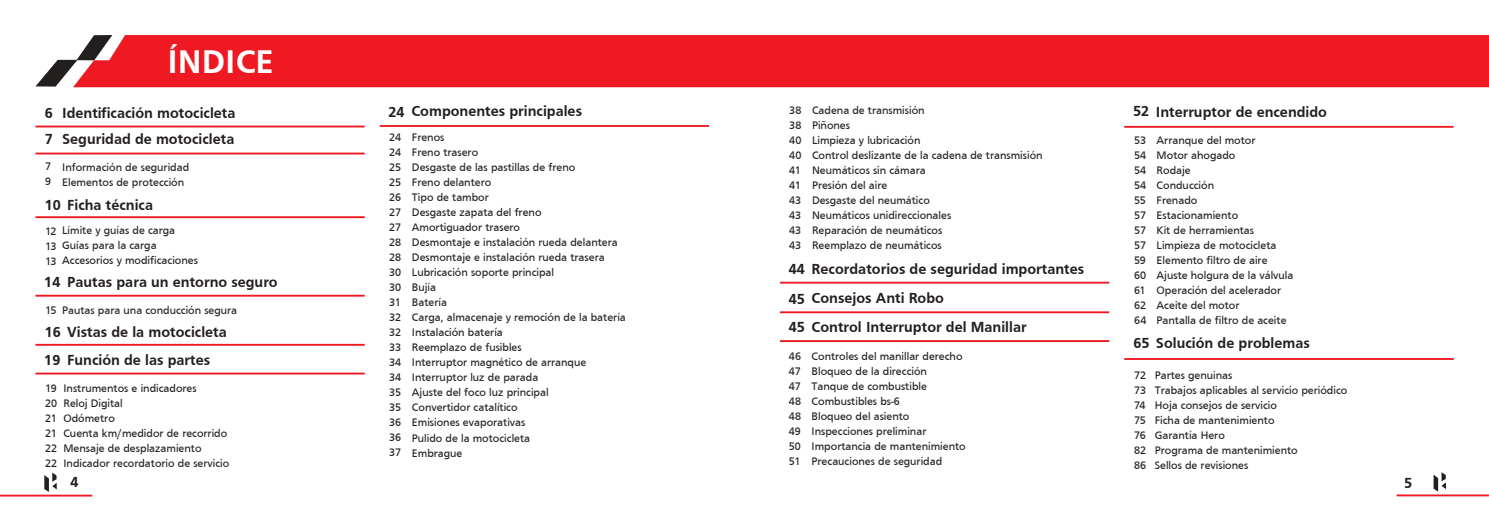
<style>
.page{position:relative;width:1489px;height:525px;background:#fff}
.page>*{position:absolute;margin:0;border:0;box-sizing:border-box;transform-origin:0 0}
.t1{font:700 33.75px "Frutiger";color:#fff}
.t2{font:700 15px/26.2px "Frutiger";color:#241f1f}
.t3{font:11.25px/15px "Frutiger";color:#241f1f}
</style>
<div class="page">
<hr style="left:0;top:494px;width:92px;height:2px;background:#ef1923">
<svg style="left:44px;top:472px;width:13px;height:19px"></svg>
<hr style="left:1396px;top:494px;width:92px;height:2px;background:#ef1923">
<svg style="left:1433px;top:472px;width:12px;height:19px"></svg>
<svg style="left:35px;top:59px;width:38px;height:28px"></svg>
<div style="left:73px;top:35px;width:1415px;height:52px;background:#ef1923"></div>
<hr style="left:35px;top:125px;width:330px;height:2px;background:#ef1923">
<hr style="left:35px;top:152px;width:330px;height:2px;background:#ef1923">
<hr style="left:35px;top:216px;width:330px;height:2px;background:#ef1923">
<hr style="left:35px;top:294px;width:330px;height:2px;background:#ef1923">
<hr style="left:380px;top:125px;width:329px;height:2px;background:#ef1923">
<hr style="left:35px;top:372px;width:330px;height:2px;background:#ef1923">
<hr style="left:35px;top:343px;width:330px;height:2px;background:#ef1923">
<hr style="left:780px;top:311px;width:329px;height:2px;background:#ef1923">
<hr style="left:780px;top:340px;width:329px;height:2px;background:#ef1923">
<hr style="left:780px;top:281px;width:329px;height:2px;background:#ef1923">
<hr style="left:1124px;top:126px;width:329px;height:2px;background:#ef1923">
<hr style="left:1124px;top:358px;width:329px;height:2px;background:#ef1923">
<h2 class="t2" style="left:45px;top:100px;width:10px;line-height:25.9px">6<br>7</h2>
<p class="t3" style="left:45px;top:159px;width:8px">7<br>9</p>
<h1 class="t1" style="left:167px;top:44px;width:108px">ÍNDICE</h1>
<h2 class="t2" style="left:62px;top:100px;width:175px">Identificación motocicleta<br>Seguridad de motocicleta</h2>
<p class="t3" style="left:62px;top:159px;width:129px">Información de seguridad<br>Elementos de protección</p>
<h2 class="t2" style="left:45px;top:191px;width:110px">10 Ficha técnica</h2>
<p class="t3" style="left:62px;top:223px;width:137px">Límite y guías de carga<br>Guías para la carga<br>Accesorios y modificaciones</p>
<p class="t3" style="left:62px;top:302px;width:176px">Pautas para una conducción segura</p>
<h2 class="t2" style="left:44px;top:318px;width:184px;line-height:27.9px">16 Vistas de la motocicleta<br>19 Función de las partes</h2>
<p class="t3" style="left:45px;top:223px;width:13px;text-align:justify">12<br>13<br>13</p>
<h2 class="t2" style="left:44px;top:269px;width:235px">14 Pautas para un entorno seguro</h2>
<p class="t3" style="left:45px;top:302px;width:13px">15</p>
<p class="t3" style="left:63px;top:380px;width:167px">Instrumentos e indicadores<br>Reloj Digital<br>Odómetro<br>Cuenta km/medidor de recorrido<br>Mensaje de desplazamiento<br>Indicador recordatorio de servicio</p>
<p class="t3" style="left:45px;top:380px;width:14px;text-align:justify">19<br>20<br>21<br>21<br>22<br>22</p>
<h2 class="t2" style="left:388px;top:98px;width:195px">24 Componentes principales</h2>
<p class="t3" style="left:389px;top:130px;width:14px;text-align:justify">24<br>24<br>25<br>25<br>26<br>27<br>27<br>28<br>28<br>30<br>30<br>31<br>32<br>32<br>33<br>34<br>34<br>35<br>35<br>36<br>36<br>37</p>
<p class="t3" style="left:412px;top:130px;width:215px">Frenos<br>Freno trasero<br>Desgaste de las pastillas de freno<br>Freno delantero<br>Tipo de tambor<br>Desgaste zapata del freno<br>Amortiguador trasero<br>Desmontaje e instalación rueda delantera<br>Desmontaje e instalación rueda trasera<br>Lubricación soporte principal<br>Bujía<br>Batería<br>Carga, almacenaje y remoción de la batería<br>Instalación batería<br>Reemplazo de fusibles<br>Interruptor magnético de arranque<br>Interruptor luz de parada<br>Ajuste del foco luz principal<br>Convertidor catalítico<br>Emisiones evaporativas<br>Pulido de la motocicleta<br>Embrague</p>
<p class="t3" style="left:789px;top:102px;width:14px;text-align:justify">38<br>38<br>40<br>40<br>41<br>41<br>43<br>43<br>43<br>43</p>
<p class="t3" style="left:812px;top:102px;width:232px">Cadena de transmisión<br>Piñones<br>Limpieza y lubricación<br>Control deslizante de la cadena de transmisión<br>Neumáticos sin cámara<br>Presión del aire<br>Desgaste del neumático<br>Neumáticos unidireccionales<br>Reparación de neumáticos<br>Reemplazo de neumáticos</p>
<h2 class="t2" style="left:788px;top:255px;width:297px">44 Recordatorios de seguridad importantes</h2>
<h2 class="t2" style="left:788px;top:284px;width:239px;line-height:28.9px">45 Consejos Anti Robo<br>45 Control Interruptor del Manillar</h2>
<p class="t3" style="left:811px;top:348px;width:156px">Controles del manillar derecho<br>Bloqueo de la dirección<br>Tanque de combustible<br>Combustibles bs-6<br>Bloqueo del asiento<br>Inspecciones preliminar<br>Importancia de mantenimiento<br>Precauciones de seguridad</p>
<p class="t3" style="left:788px;top:348px;width:14px;text-align:justify">46<br>47<br>47<br>48<br>48<br>49<br>50<br>51</p>
<h2 class="t2" style="left:1132px;top:99px;width:195px">52 Interruptor de encendido</h2>
<p class="t3" style="left:1133px;top:132px;width:14px;text-align:justify">53<br>54<br>54<br>54<br>55<br>57<br>57<br>57<br>59<br>60<br>61<br>62<br>64</p>
<p class="t3" style="left:1156px;top:132px;width:138px">Arranque del motor<br>Motor ahogado<br>Rodaje<br>Conducción<br>Frenado<br>Estacionamiento<br>Kit de herramientas<br>Limpieza de motocicleta<br>Elemento filtro de aire<br>Ajuste holgura de la válvula<br>Operación del acelerador<br>Aceite del motor<br>Pantalla de filtro de aceite</p>
<h2 class="t2" style="left:1133px;top:330px;width:178px">65 Solución de problemas</h2>
<p class="t3" style="left:1133px;top:367px;width:14px;text-align:justify">72<br>73<br>74<br>75<br>76<br>82<br>86</p>
<p class="t3" style="left:1154px;top:367px;width:194px">Partes genuinas<br>Trabajos aplicables al servicio periódico<br>Hoja consejos de servicio<br>Ficha de mantenimiento<br>Garantía Hero<br>Programa de mantenimiento<br>Sellos de revisiones</p>
<h2 class="t2" style="left:70px;top:469px;width:10px">4</h2>
<h2 class="t2" style="left:1404px;top:469px;width:10px">5</h2>
</div>
